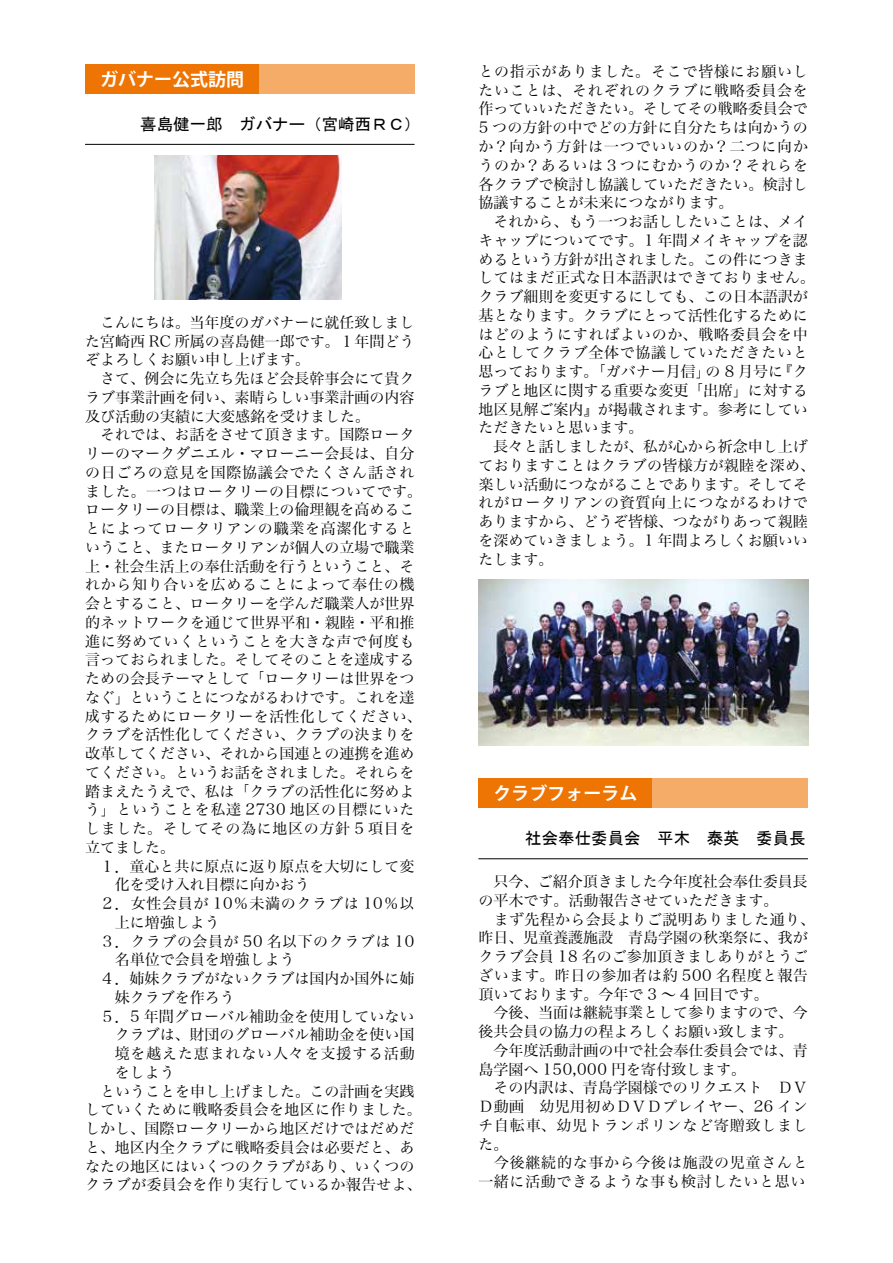
<style>
.page{position:relative;width:893px;height:1263px;background:#fff}
.page>*{position:absolute;margin:0;border:0;box-sizing:border-box;transform-origin:0 0}
.t1{font:700 18px "Koz Go Pro";color:#fff}
.t2{font:16.5px "MS Gothic";color:#000}
.t3{font:15px/18.8px "Hiragino Min W3 90 msp RKSJ H";color:#000}
.t4{font:15px "Hiragino Min W3 90 msp RKSJ H";letter-spacing:.025em;color:#000}
.t5{font:15px "Hiragino Min W3 90 msp RKSJ H";letter-spacing:.05em;color:#000}
.t6{font:15px "Hiragino Min W3 90 msp RKSJ H";letter-spacing:.035em;color:#000}
.t7{font:15px "Hiragino Min W3 90 msp RKSJ H";letter-spacing:.055em;color:#000}
</style>
<div class="page">
<div style="left:478px;top:778px;width:175px;height:30px;background:#ee7403"></div>
<div style="left:653px;top:778px;width:155px;height:30px;background:#f5ac68"></div>
<hr style="left:478px;top:858px;width:330px;height:1px;background:#000">
<img style="left:478px;top:580px;width:331px;height:165px">
<div style="left:85px;top:64px;width:174px;height:30px;background:#ee7403"></div>
<div style="left:259px;top:64px;width:156px;height:30px;background:#f5ac68"></div>
<hr style="left:85px;top:144px;width:330px;height:1px;background:#000">
<img style="left:154px;top:155px;width:188px;height:145px">
<p class="t1" style="left:100px;top:67px;width:145px">ガバナー公式訪問</p>
<p class="t2" style="left:140px;top:115px;width:282px">喜島健一郎　ガバナー （宮崎西ＲＣ）</p>
<p class="t3" style="left:85px;top:313px;width:339px">　こんにちは。当年度のガバナーに就任致しました宮崎西 RC 所属の喜島健一郎です。１年間どうぞよろしくお願い申し上げます。<br>　さて、例会に先立ち先ほど会長幹事会にて貴クラブ事業計画を伺い、素晴らしい事業計画の内容及び活動の実績に大変感銘を受けました。<br>　それでは、お話をさせて頂きます。国際ロータリーのマークダニエル・マローニー会長は、自分の日ごろの意見を国際協議会でたくさん話されました。一つはロータリーの目標についてです。ロータリーの目標は、職業上の倫理観を高めることによってロータリアンの職業を高潔化するということ、またロータリアンが個人の立場で職業上・社会生活上の奉仕活動を行うということ、それから知り合いを広めることによって奉仕の機会とすること、ロータリーを学んだ職業人が世界的ネットワークを通じて世界平和・親睦・平和推進に努めていくということを大きな声で何度も言っておられました。そしてそのことを達成するための会長テーマとして「ロータリーは世界をつなぐ」ということにつながるわけです。これを達成するためにロータリーを活性化してください、クラブを活性化してください、クラブの決まりを改革してください、それから国連との連携を進めてください。というお話をされました。それらを踏まえたうえで、私は「クラブの活性化に努めよう」ということを私達 2730 地区の目標にいたしました。そしてその為に地区の方針 5 項目を立てました。</p>
<p class="t3" style="left:100px;top:857px;width:316px">１．童心と共に原点に返り原点を大切にして変</p>
<p class="t3" style="left:115px;top:876px;width:196px">化を受け入れ目標に向かおう</p>
<p class="t5" style="left:100px;top:896px;width:316px">２．女性会員が 10％未満のクラブは 10％以</p>
<p class="t3" style="left:115px;top:913px;width:106px">上に増強しよう</p>
<p class="t6" style="left:100px;top:933px;width:316px">３．クラブの会員が 50 名以下のクラブは 10</p>
<p class="t3" style="left:115px;top:951px;width:181px">名単位で会員を増強しよう</p>
<p class="t3" style="left:100px;top:970px;width:316px">４．姉妹クラブがないクラブは国内か国外に姉</p>
<p class="t3" style="left:115px;top:988px;width:121px">妹クラブを作ろう</p>
<p class="t3" style="left:100px;top:1007px;width:316px">５．5 年間グローバル補助金を使用していない</p>
<p class="t3" style="left:115px;top:1026px;width:301px">クラブは、財団のグローバル補助金を使い国</p>
<p class="t7" style="left:115px;top:1046px;width:301px">境を越えた恵まれない人々を支援する活動</p>
<p class="t3" style="left:115px;top:1063px;width:61px">をしよう</p>
<p class="t3" style="left:85px;top:1082px;width:331px">　ということを申し上げました。この計画を実践</p>
<p class="t4" style="left:85px;top:1102px;width:338px">していくために戦略委員会を地区に作りました。</p>
<p class="t3" style="left:85px;top:1120px;width:331px">しかし、国際ロータリーから地区だけではだめだ</p>
<p class="t3" style="left:85px;top:1138px;width:331px">と、地区内全クラブに戦略委員会は必要だと、あ</p>
<p class="t3" style="left:85px;top:1157px;width:331px">なたの地区にはいくつのクラブがあり、いくつの</p>
<p class="t4" style="left:85px;top:1177px;width:338px">クラブが委員会を作り実行しているか報告せよ、</p>
<p class="t3" style="left:478px;top:62px;width:338px">との指示がありました。そこで皆様にお願いしたいことは、それぞれのクラブに戦略委員会を作っていいただきたい。そしてその戦略委員会で<br>5 つの方針の中でどの方針に自分たちは向かうのか？向かう方針は一つでいいのか？二つに向かうのか？あるいは３つにむかうのか？それらを各クラブで検討し協議していただきたい。検討し協議することが未来につながります。<br>　それから、もう一つお話ししたいことは、メイキャップについてです。1 年間メイキャップを認めるという方針が出されました。この件につきましてはまだ正式な日本語訳はできておりません。クラブ細則を変更するにしても、この日本語訳が基となります。クラブにとって活性化するためにはどのようにすればよいのか、戦略委員会を中心としてクラブ全体で協議していただきたいと思っております。「ガバナー月信」の 8 月号に『クラブと地区に関する重要な変更「出席」に対する地区見解ご案内』が掲載されます。参考にしていただきたいと思います。<br>　長々と話しましたが、私が心から祈念申し上げておりますことはクラブの皆様方が親睦を深め、楽しい活動につながることであります。そしてそれがロータリアンの資質向上につながるわけでありますから、どうぞ皆様、つながりあって親睦を深めていきましょう。1 年間よろしくお願いいたします。</p>
<p class="t1" style="left:494px;top:782px;width:145px">クラブフォーラム</p>
<p class="t2" style="left:525px;top:830px;width:282px">社会奉仕委員会　平木　泰英　委員長</p>
<p class="t3" style="left:478px;top:872px;width:338px">　只今、ご紹介頂きました今年度社会奉仕委員長の平木です。活動報告させていただきます。<br>　まず先程から会長よりご説明ありました通り、昨日、児童養護施設　青島学園の秋楽祭に、我がクラブ会員 18 名のご参加頂きましありがとうございます。昨日の参加者は約 500 名程度と報告頂いております。今年で 3 ～ 4 回目です。<br>　今後、当面は継続事業として参りますので、今後共会員の協力の程よろしくお願い致します。<br>　今年度活動計画の中で社会奉仕委員会では、青島学園へ 150,000 円を寄付致します。<br>　その内訳は、青島学園様でのリクエスト　ＤＶ<br>Ｄ動画　幼児用初めＤＶＤプレイヤー、26 インチ自転車、幼児トランポリンなど寄贈致しました。<br>　今後継続的な事から今後は施設の児童さんと一緒に活動できるような事も検討したいと思い</p>
</div>
